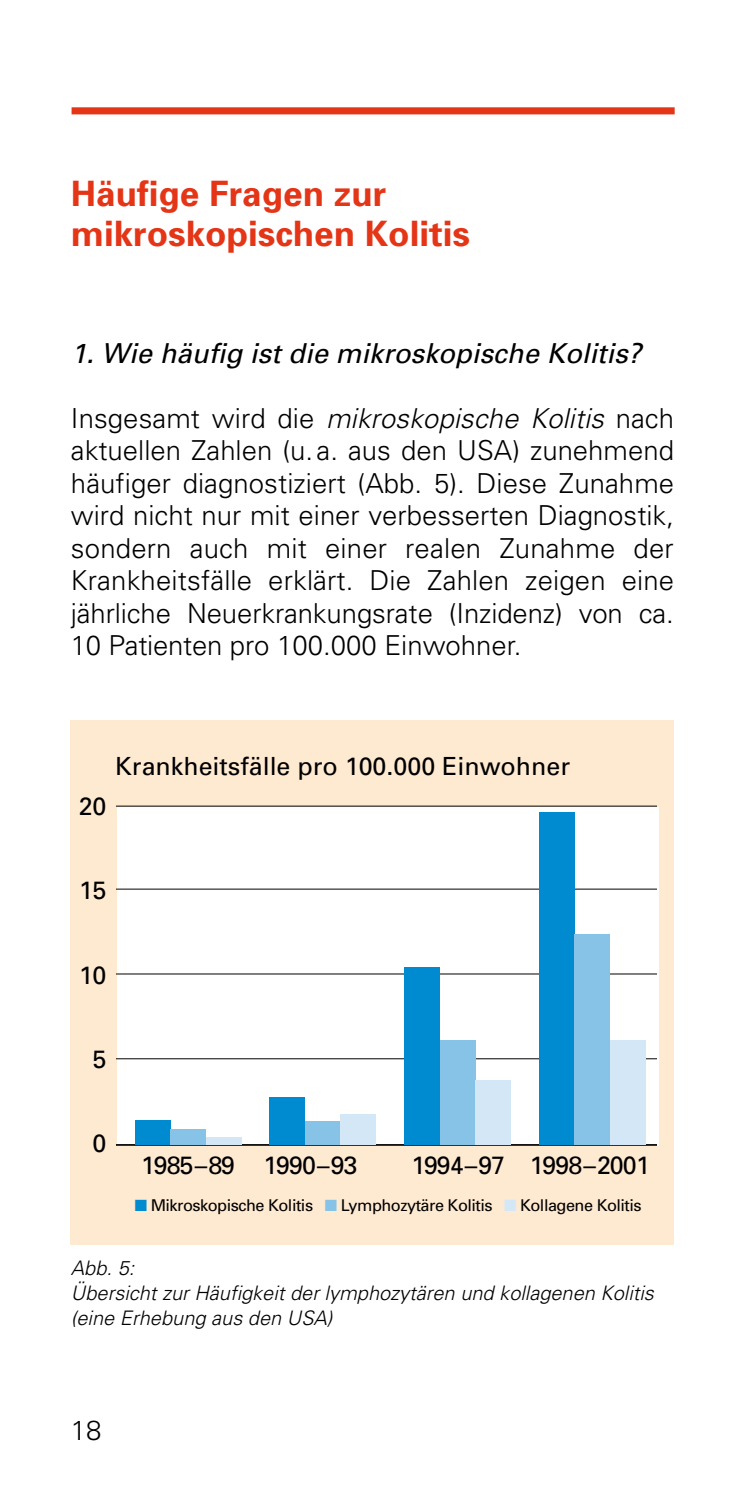
<style>
.page{position:relative;width:745px;height:1489px;background:#fff}
.page>*{position:absolute;margin:0;border:0;box-sizing:border-box;transform-origin:0 0}
.t1{font:700 35px/40px "Univers";color:#e53517}
.t2{font:300 27.5px/32.5px "Univers";letter-spacing:-.005em;color:#000;text-align:justify}
.t3{font:italic 27.5px "Univers";color:#000}
.t4{font:25px "Univers";color:#000}
.t5{font:25px "Univers";letter-spacing:-.04em;color:#000}
.t6{font:italic 300 20px/25px "Univers";color:#000}
.t7{font:16.25px "Univers";letter-spacing:-.03em;color:#000}
.s1{font-style:italic}
.s2{color:#008bd0}
.s3{color:#87c3e7}
.s4{color:#d4e7f6}
</style>
<div class="page">
<div style="left:71px;top:107px;width:603px;height:7px;background:#e53517"></div>
<div style="left:71px;top:719px;width:602px;height:525px;background:#fee9d1"></div>
<div style="left:117px;top:806px;width:540px;height:339px;background:#fff"></div>
<hr style="left:116px;top:1143px;width:540px;height:2px;background:#000">
<hr style="left:116px;top:1058px;width:540px;height:1px;background:#000">
<hr style="left:116px;top:973px;width:540px;height:1px;background:#000">
<hr style="left:116px;top:888px;width:540px;height:1px;background:#000">
<hr style="left:116px;top:805px;width:540px;height:1px;background:#000">
<div style="left:135px;top:1120px;width:35px;height:24px;background:#008bd0"></div>
<div style="left:170px;top:1128px;width:36px;height:16px;background:#87c3e7"></div>
<div style="left:206px;top:1136px;width:35px;height:8px;background:#d4e7f6"></div>
<div style="left:269px;top:1097px;width:36px;height:47px;background:#008bd0"></div>
<div style="left:305px;top:1121px;width:35px;height:23px;background:#87c3e7"></div>
<div style="left:340px;top:1113px;width:36px;height:31px;background:#d4e7f6"></div>
<div style="left:404px;top:966px;width:35px;height:178px;background:#008bd0"></div>
<div style="left:439px;top:1039px;width:36px;height:105px;background:#87c3e7"></div>
<div style="left:475px;top:1080px;width:35px;height:64px;background:#d4e7f6"></div>
<div style="left:539px;top:811px;width:35px;height:333px;background:#008bd0"></div>
<div style="left:574px;top:934px;width:35px;height:210px;background:#87c3e7"></div>
<div style="left:609px;top:1039px;width:36px;height:105px;background:#d4e7f6"></div>
<p class="t1" style="left:71px;top:172px;width:400px">Häufige Fragen zur mikroskopischen Kolitis</p>
<p class="t3" style="left:71px;top:335px;width:571px">1. Wie häufig ist die mikroskopische Kolitis?</p>
<p class="t2" style="left:71px;top:401px;width:604px">Insgesamt wird die <span class="s1">mikroskopische Kolitis</span> nach aktuellen Zahlen (u. a. aus den USA) zunehmend häufiger diagnostiziert (Abb. 5). Diese Zunahme wird nicht nur mit einer verbesserten Diagnostik, sondern auch mit einer realen Zunahme der Krankheitsfälle erklärt. Die Zahlen zeigen eine jährliche Neuerkrankungsrate (Inzidenz) von ca.<br>10 Patienten pro 100.000 Einwohner.</p>
<p class="t4" style="left:79px;top:790px;width:29px">20</p>
<p class="t4" style="left:115px;top:750px;width:456px">Krankheitsfälle pro 100.000 Einwohner</p>
<p class="t4" style="left:79px;top:875px;width:29px">15</p>
<p class="t4" style="left:79px;top:959px;width:29px">10</p>
<p class="t4" style="left:92px;top:1043px;width:15px">5</p>
<p class="t4" style="left:92px;top:1127px;width:15px">0</p>
<p class="t5" style="left:141px;top:1149px;width:218px">1985–89 1990–93</p>
<p class="t5" style="left:411px;top:1149px;width:240px">1994–97 1998–2001</p>
<p class="t7" style="left:135px;top:1195px;width:508px"><span class="s2">■</span> Mikroskopische Kolitis <span class="s3">■</span> Lymphozytäre Kolitis <span class="s4">■</span> Kollagene Kolitis</p>
<p class="t6" style="left:71px;top:1254px;width:584px">Abb. 5:<br>Übersicht zur Häufigkeit der lymphozytären und kollagenen Kolitis (eine Erhebung aus den USA)</p>
<p class="t2" style="left:71px;top:1413px;width:32px">18</p>
</div>
